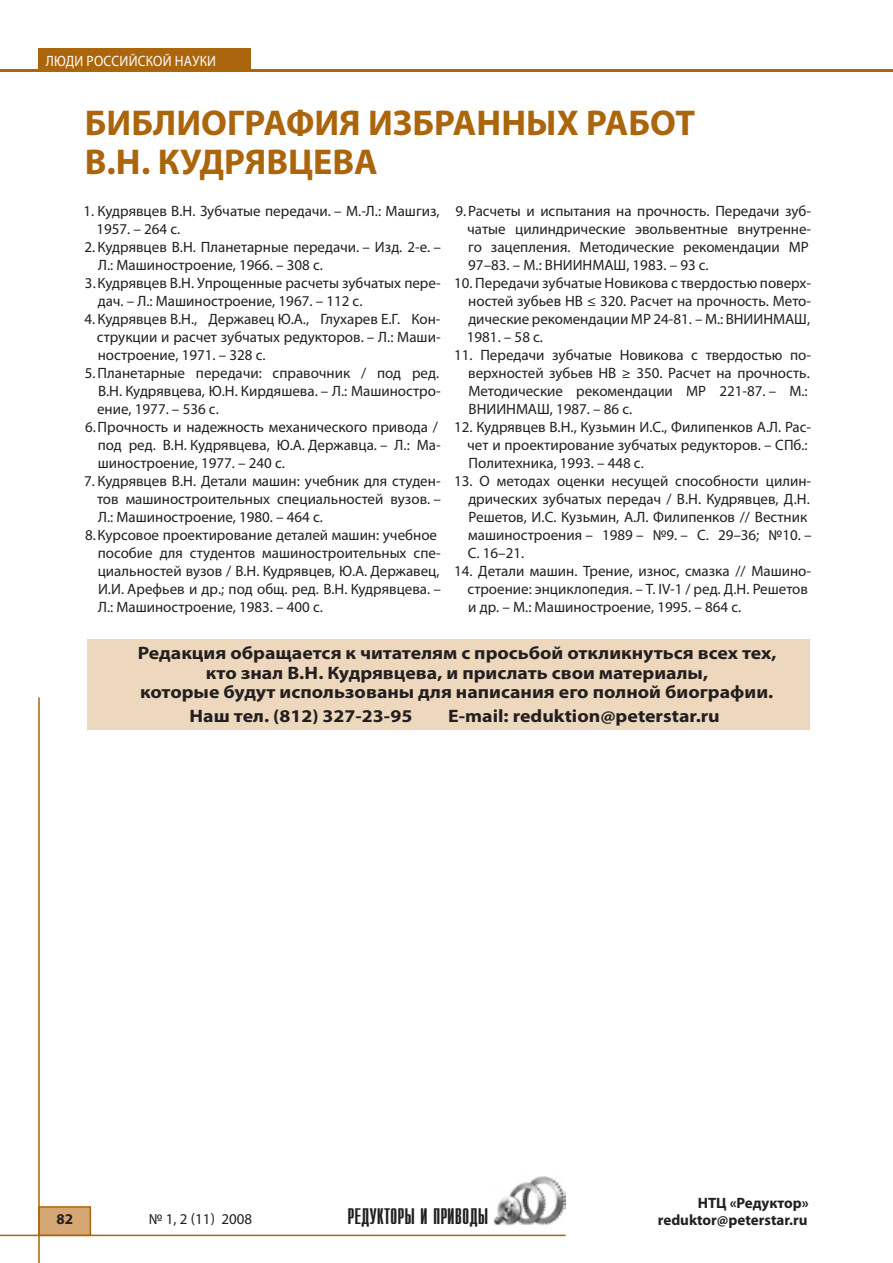
<style>
.page{position:relative;width:893px;height:1263px;background:#fff}
.page>*{position:absolute;margin:0;border:0;box-sizing:border-box;transform-origin:0 0}
.t1{font:700 36px/39px "Myriad Pro";color:#ab650c}
.t2{font:22.5px "Compact C";color:#231f20}
.t3{font:700 18px/19.5px "Myriad Pro";color:#231f20;text-align:center;scale:1.1 1}
.t4{font:15px/18px "Myriad Pro";color:#231f20}
.t5{font:700 15px/16.5px "Myriad Pro";color:#231f20;text-align:right}
.t6{font:15px "Myriad Pro";letter-spacing:.02em;color:#fff;scale:.9 1}
</style>
<div class="page">
<div style="left:39px;top:1207px;width:51px;height:28px;background:#d4a775"></div>
<div style="left:38px;top:1206px;width:53px;height:30px;border:2px solid #ab650c"></div>
<hr style="left:0;top:70px;width:893px;height:2px;background:#ab650c">
<div style="left:38px;top:49px;width:213px;height:23px;background:#ab650c"></div>
<hr style="left:38px;top:697px;width:2px;height:566px;background:#ab650c">
<hr style="left:0;top:1234px;width:566px;height:2px;background:#ab650c">
<img style="left:493px;top:1176px;width:73px;height:50px">
<div style="left:87px;top:639px;width:723px;height:90px;background:#edd7bd"></div>
<p class="t6" style="left:46px;top:51px;width:191px">ЛЮДИ РОССИЙСКОЙ НАУКИ</p>
<h1 class="t1" style="left:85px;top:102px;width:612px">БИБЛИОГРАФИЯ ИЗБРАННЫХ РАБОТ<br>В.Н. КУДРЯВЦЕВА</h1>
<p class="t4" style="left:96px;top:202px;width:345px;text-indent:-13px">1. Кудрявцев В.Н. Зубчатые передачи. – М.-Л.: Машгиз,<br>1957. – 264 с.</p>
<p class="t4" style="left:84px;top:238px;width:358px">2. Кудрявцев В.Н. Планетарные передачи. – Изд. 2-е. –</p>
<p class="t4" style="left:98px;top:256px;width:226px">Л.: Машиностроение, 1966. – 308 с.</p>
<p class="t4" style="left:85px;top:274px;width:357px">3.Кудрявцев В.Н. Упрощенные расчеты зубчатых пере-</p>
<p class="t4" style="left:98px;top:292px;width:266px">дач. – Л.: Машиностроение, 1967. – 112 с.</p>
<p class="t4" style="left:84px;top:310px;width:358px">4. Кудрявцев В.Н., Державец Ю.А., Глухарев Е.Г. Кон-</p>
<p class="t4" style="left:97px;top:328px;width:345px">струкции и расчет зубчатых редукторов. – Л.: Маши-</p>
<p class="t4" style="left:98px;top:346px;width:169px">ностроение, 1971. – 328 с.</p>
<p class="t4" style="left:85px;top:364px;width:356px">5.Планетарные передачи: справочник / под ред.</p>
<p class="t4" style="left:98px;top:382px;width:344px">В.Н. Кудрявцева, Ю.Н. Кирдяшева. – Л.: Машиностро-</p>
<p class="t4" style="left:97px;top:400px;width:123px">ение, 1977. – 536 с.</p>
<p class="t4" style="left:85px;top:418px;width:354px">6.Прочность и надежность механического привода /</p>
<p class="t4" style="left:98px;top:436px;width:344px">под ред. В.Н. Кудрявцева, Ю.А. Державца. – Л.: Ма-</p>
<p class="t4" style="left:98px;top:454px;width:189px">шиностроение, 1977. – 240 с.</p>
<p class="t4" style="left:84px;top:472px;width:358px">7. Кудрявцев В.Н. Детали машин: учебник для студен-</p>
<p class="t4" style="left:97px;top:490px;width:345px">тов машиностроительных специальностей вузов. –</p>
<p class="t4" style="left:98px;top:508px;width:226px">Л.: Машиностроение, 1980. – 464 с.</p>
<p class="t4" style="left:85px;top:526px;width:353px">8.Курсовое проектирование деталей машин: учебное</p>
<p class="t4" style="left:98px;top:544px;width:344px">пособие для студентов машиностроительных спе-</p>
<p class="t4" style="left:98px;top:562px;width:343px">циальностей вузов / В.Н. Кудрявцев, Ю.А. Державец,</p>
<p class="t4" style="left:98px;top:580px;width:344px">И.И. Арефьев и др.; под общ. ред. В.Н. Кудрявцева. –</p>
<p class="t4" style="left:98px;top:598px;width:226px">Л.: Машиностроение, 1983. – 400 с.</p>
<p class="t4" style="left:467px;top:202px;width:345px;text-indent:-12px">9.Расчеты и испытания на прочность. Передачи зуб&shy;чатые цилиндрические эвольвентные внутренне&shy;го зацепления. Методические рекомендации МР 97–83. – М.: ВНИИНМАШ, 1983. – 93 с.</p>
<p class="t4" style="left:467px;top:274px;width:346px;text-align:justify;text-indent:-13px">10. Передачи зубчатые Новикова с твердостью поверх&shy;ностей зубьев НВ ≤ 320. Расчет на прочность. Мето&shy;дические рекомендации МР 24-81. – М.: ВНИИНМАШ, 1981. – 58 с.</p>
<p class="t4" style="left:468px;top:346px;width:344px;text-indent:-14px">11. Передачи зубчатые Новикова с твердостью по&shy;верхностей зубьев НВ ≥ 350. Расчет на прочность.<br>Методические рекомендации МР 221-87. – М.:<br>ВНИИНМАШ, 1987. – 86 с.</p>
<p class="t4" style="left:467px;top:418px;width:345px;text-indent:-13px">12. Кудрявцев В.Н., Кузьмин И.С., Филипенков А.Л. Рас&shy;чет и проектирование зубчатых редукторов. – СПб.:<br>Политехника, 1993. – 448 с.</p>
<p class="t4" style="left:468px;top:472px;width:345px;text-indent:-14px">13. О методах оценки несущей способности цилин&shy;дрических зубчатых передач / В.Н. Кудрявцев, Д.Н.<br>Решетов, И.С. Кузьмин, А.Л. Филипенков // Вестник машиностроения – 1989 – №9. – С. 29–36; №10. – С. 16–21.</p>
<p class="t4" style="left:467px;top:562px;width:345px;text-indent:-13px">14. Детали машин. Трение, износ, смазка // Машино&shy;строение: энциклопедия. – Т. IV-1 / ред. Д.Н. Решетов и др. – М.: Машиностроение, 1995. – 864 с.</p>
<p class="t3" style="left:138px;top:643px;width:582px">Редакция обращается к читателям с просьбой откликнуться всех тех, кто знал В.Н. Кудрявцева, и прислать свои материалы,<br>которые будут использованы для написания его полной биографии.</p>
<p class="t3" style="left:190px;top:706px;width:204px">Наш тел. (812) 327-23-95</p>
<p class="t3" style="left:448px;top:706px;width:248px">E-mail: reduktion@peterstar.ru</p>
<p class="t5" style="left:56px;top:1210px;width:18px">82</p>
<p class="t4" style="left:149px;top:1210px;width:105px">№ 1, 2 (11) 2008</p>
<h2 class="t2" style="left:348px;top:1205px;width:142px">РЕДУКТОРЫ И ПРИВОДЫ</h2>
<p class="t5" style="left:658px;top:1194px;width:153px">НТЦ «Редуктор» reduktor@peterstar.ru</p>
</div>
